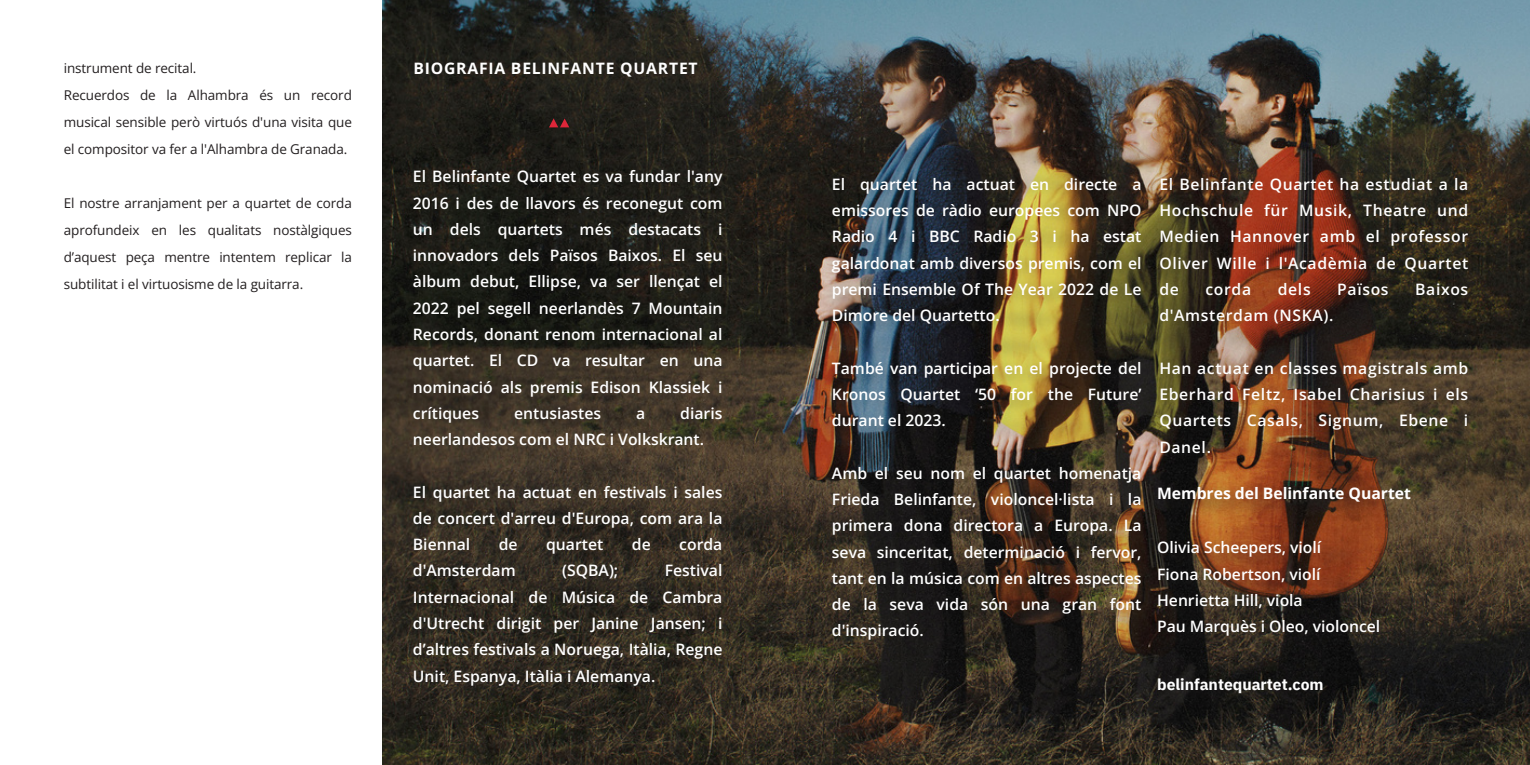
<style>
.page{position:relative;width:1530px;height:765px;background:#fff}
.page>*{position:absolute;margin:0;border:0;box-sizing:border-box;transform-origin:0 0}
.t1{font:600 15.75px/26.3px "Open Sans";color:#fff;text-align:justify}
.t2{font:700 15.75px "Open Sans";color:#fff}
.t3{font:700 15.75px "Open Sans";letter-spacing:.05em;color:#fff}
.t4{font:700 15.75px "IBM Plex Sans";color:#fff}
.t5{font:600 15.75px "Open Sans";letter-spacing:.04em;color:#fff}
.t6{font:13.5px/27px "Open Sans";letter-spacing:-.005em;color:#231f20;text-align:justify}
</style>
<div class="page">
<img style="left:383px;top:0;width:1147px;height:764px">
<img style="left:824px;top:59px;width:325px;height:654px">
<img style="left:1150px;top:295px;width:329px;height:413px">
<svg style="left:549px;top:118px;width:20px;height:9px"></svg>
<h2 class="t6" style="left:64px;top:54px;width:134px">instrument de recital.</h2>
<p class="t6" style="left:64px;top:81px;width:290px">Recuerdos de la Alhambra és un record musical sensible però virtuós d'una visita que el compositor va fer a l'Alhambra de Granada.</p>
<h2 class="t6" style="left:64px;top:189px;width:290px">El nostre arranjament per a quartet de corda aprofundeix en les qualitats nostàlgiques d’aquest peça mentre intentem replicar la subtilitat i el virtuosisme de la guitarra.</h2>
<p class="t3" style="left:413px;top:57px;width:286px">BIOGRAFIA BELINFANTE QUARTET</p>
<h1 class="t1" style="left:413px;top:163px;width:311px">El Belinfante Quartet es va fundar l'any 2016 i des de llavors és reconegut com un dels quartets més destacats i innovadors dels Països Baixos. El seu àlbum debut, Ellipse, va ser llençat el 2022 pel segell neerlandès 7 Mountain Records, donant renom internacional al quartet. El CD va resultar en una nominació als premis Edison Klassiek i crítiques</h1>
<h1 class="t1" style="left:413px;top:399px;width:311px;text-indent:267px">diaris neerlandesos com el NRC i Volkskrant.</h1>
<h1 class="t1" style="left:514px;top:399px;width:89px">entusiastes</h1>
<h1 class="t1" style="left:636px;top:399px;width:11px">a</h1>
<h2 class="t1" style="left:413px;top:478px;width:311px">El quartet ha actuat en festivals i sales de concert d'arreu d'Europa, com ara la Biennal</h2>
<h2 class="t1" style="left:499px;top:531px;width:20px">de</h2>
<h2 class="t1" style="left:546px;top:531px;width:59px">quartet</h2>
<h2 class="t1" style="left:632px;top:531px;width:20px">de</h2>
<h2 class="t1" style="left:679px;top:531px;width:45px">corda</h2>
<h2 class="t1" style="left:413px;top:557px;width:104px">d'Amsterdam</h2>
<h2 class="t1" style="left:562px;top:557px;width:58px">(SQBA);</h2>
<h2 class="t1" style="left:413px;top:557px;width:311px;text-indent:252px">Festival Internacional de Música de Cambra d'Utrecht dirigit per Janine Jansen; i d’altres festivals a Noruega, Itàlia, Regne Unit, Espanya, Itàlia i Alemanya.</h2>
<h2 class="t1" style="left:832px;top:170px;width:311px">El quartet ha actuat en directe a emissores de ràdio europees com NPO Radio 4 i BBC Radio 3 i ha estat galardonat amb diversos premis, com el premi Ensemble Of The Year 2022 de Le Dimore del Quartetto.</h2>
<h2 class="t1" style="left:832px;top:354px;width:311px">També van participar en el projecte del Kronos Quartet ‘50 for the Future’ durant el 2023.</h2>
<p class="t1" style="left:832px;top:459px;width:311px">Amb el seu nom el quartet homenatja Frieda Belinfante, violoncel·lista i la primera dona directora a Europa. La seva sinceritat, determinació i fervor, tant en la música com en altres aspectes de la seva vida són una gran font d'inspiració.</p>
<h2 class="t1" style="left:1159px;top:170px;width:310px">El Belinfante Quartet ha estudiat a la Hochschule für Musik, Theatre und Medien Hannover amb el professor Oliver Wille i l'Acadèmia de Quartet de</h2>
<h2 class="t1" style="left:1205px;top:275px;width:47px">corda</h2>
<h2 class="t1" style="left:1278px;top:275px;width:34px">dels</h2>
<h2 class="t1" style="left:1337px;top:275px;width:53px">Països</h2>
<h2 class="t1" style="left:1415px;top:275px;width:55px">Baixos</h2>
<h2 class="t5" style="left:1159px;top:304px;width:175px">d'Amsterdam (NSKA).</h2>
<h2 class="t1" style="left:1159px;top:354px;width:310px">Han actuat en classes magistrals amb Eberhard Feltz, Isabel Charisius i els Quartets Casals, Signum, Ebene i Danel.</h2>
<h2 class="t2" style="left:1157px;top:482px;width:255px">Membres del Belinfante Quartet</h2>
<p class="t1" style="left:1157px;top:534px;width:166px">Olivia Scheepers, violí Fiona Robertson, violí Henrietta Hill, viola</p>
<h2 class="t1" style="left:1157px;top:613px;width:225px">Pau Marquès i Oleo, violoncel</h2>
<h2 class="t4" style="left:1157px;top:673px;width:168px">belinfantequartet.com</h2>
</div>
